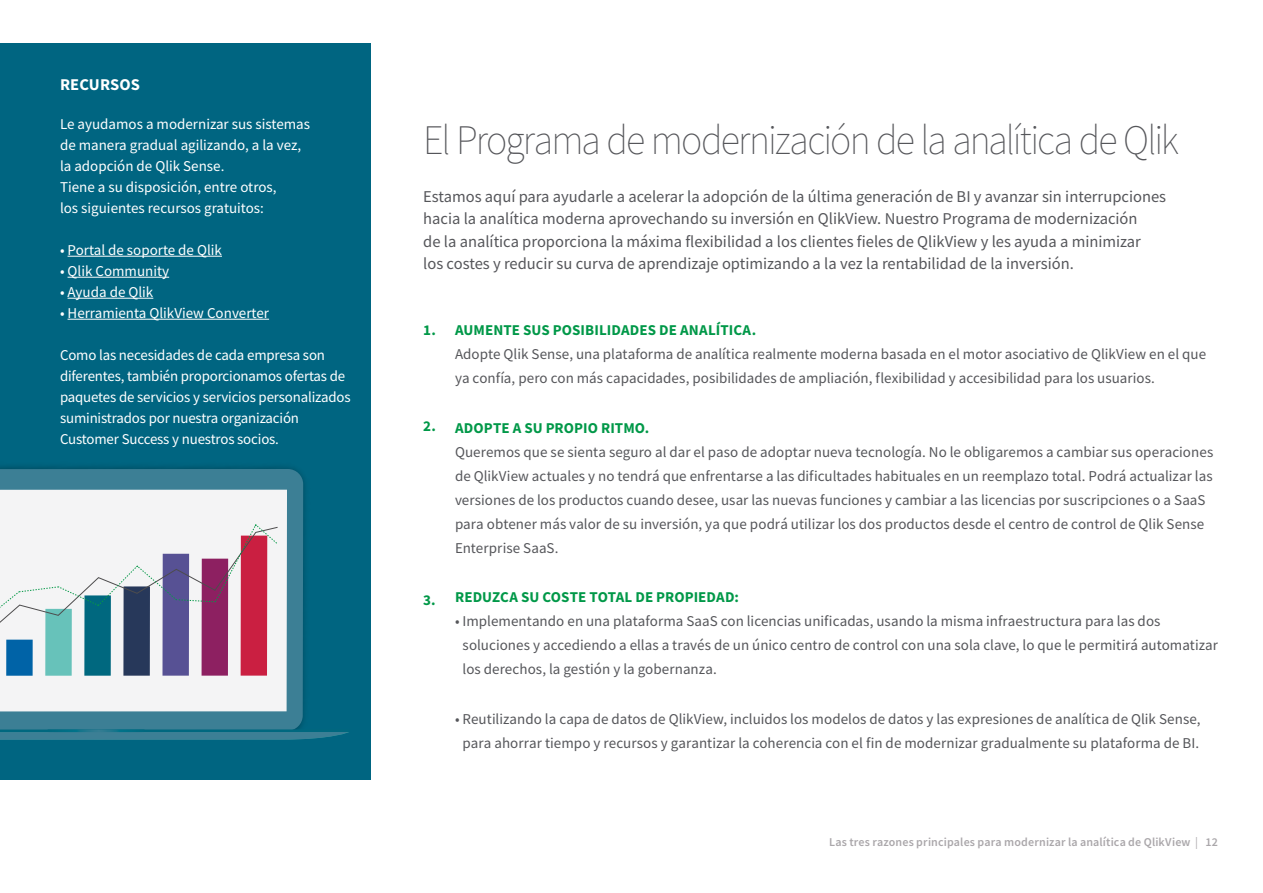
<style>
.page{position:relative;width:1263px;height:893px;background:#fff}
.page>*{position:absolute;margin:0;border:0;box-sizing:border-box;transform-origin:0 0}
.t1{font:200 42px "Source Sans Pro";letter-spacing:-.045em;color:#55565a;scale:.95 1}
.t2{font:16.5px/22.5px "Source Sans Pro";color:#55565a}
.t3{font:700 16.5px "Source Sans Pro";letter-spacing:.01em;color:#fff}
.t4{font:15px/24px "Source Sans Pro";letter-spacing:.005em;color:#55565a}
.t5{font:15px/21px "Source Sans Pro";letter-spacing:-.01em;color:#fff}
.t6{font:700 15px "Source Sans Pro";letter-spacing:.005em;color:#009848}
.t7{font:600 12px "Source Sans Pro";letter-spacing:.015em;color:#aaa7aa}
.s1{font-weight:400}
</style>
<div class="page">
<div style="left:0;top:44px;width:370px;height:736px;background:#006581"></div>
<hr style="left:68px;top:256px;width:154px;height:1px;background:#fff">
<hr style="left:68px;top:277px;width:101px;height:1px;background:#fff">
<hr style="left:68px;top:298px;width:85px;height:1px;background:#fff">
<hr style="left:68px;top:319px;width:201px;height:1px;background:#fff">
<div style="left:0;top:469px;width:303px;height:260px;background:#3c7f95"></div>
<svg style="left:0;top:729px;width:349px;height:11px"></svg>
<div style="left:0;top:490px;width:287px;height:221px;background:#f4f4f5"></div>
<div style="left:241px;top:536px;width:26px;height:140px;background:#ca1f41"></div>
<div style="left:202px;top:559px;width:26px;height:117px;background:#8d2061"></div>
<div style="left:162px;top:554px;width:27px;height:122px;background:#575194"></div>
<div style="left:123px;top:586px;width:27px;height:90px;background:#27385a"></div>
<div style="left:84px;top:595px;width:27px;height:81px;background:#00687f"></div>
<div style="left:45px;top:609px;width:27px;height:67px;background:#67c2ba"></div>
<div style="left:6px;top:640px;width:27px;height:36px;background:#0063a7"></div>
<svg style="left:0;top:524px;width:278px;height:123px"></svg>
<p class="t3" style="left:60px;top:74px;width:82px">RECURSOS</p>
<p class="t5" style="left:60px;top:113px;width:252px">Le ayudamos a modernizar sus sistemas de manera gradual agilizando, a la vez, la adopción de Qlik Sense.<br>Tiene a su disposición, entre otros,<br>los siguientes recursos gratuitos:</p>
<p class="t5" style="left:60px;top:239px;width:163px">• Portal de soporte de Qlik</p>
<p class="t5" style="left:60px;top:260px;width:111px">• Qlik Community</p>
<p class="t5" style="left:60px;top:281px;width:95px">• Ayuda de Qlik</p>
<p class="t5" style="left:60px;top:302px;width:211px">• Herramienta QlikView Converter</p>
<p class="t5" style="left:60px;top:344px;width:292px">Como las necesidades de cada empresa son diferentes, también proporcionamos ofertas de paquetes de servicios y servicios personalizados suministrados por nuestra organización Customer Success y nuestros socios.</p>
<h1 class="t1" style="left:423px;top:114px;width:797px">El Programa de modernización de la analítica de Qlik</h1>
<p class="t2" style="left:423px;top:185px;width:744px">Estamos aquí para ayudarle a acelerar la adopción de la última generación de BI y avanzar sin interrupciones hacia la analítica moderna aprovechando su inversión en QlikView. Nuestro Programa de modernización<br>de la analítica proporciona la máxima flexibilidad a los clientes fieles de QlikView y les ayuda a minimizar<br>los costes y reducir su curva de aprendizaje optimizando a la vez la rentabilidad de la inversión.</p>
<p class="t6" style="left:423px;top:320px;width:14px">1.</p>
<p class="t6" style="left:423px;top:416px;width:14px">2.</p>
<p class="t6" style="left:423px;top:590px;width:14px">3.</p>
<p class="t6" style="left:455px;top:320px;width:303px">AUMENTE SUS POSIBILIDADES DE ANALÍTICA.</p>
<p class="t4" style="left:455px;top:342px;width:753px">Adopte Qlik Sense, una plataforma de analítica realmente moderna basada en el motor asociativo de QlikView en el que ya confía, pero con más capacidades, posibilidades de ampliación, flexibilidad y accesibilidad para los usuarios.</p>
<p class="t6" style="left:455px;top:418px;width:196px">ADOPTE A SU PROPIO RITMO.</p>
<p class="t4" style="left:455px;top:440px;width:760px">Queremos que se sienta seguro al dar el paso de adoptar nueva tecnología. No le obligaremos a cambiar sus operaciones de QlikView actuales y no tendrá que enfrentarse a las dificultades habituales en un reemplazo total. Podrá actualizar las versiones de los productos cuando desee, usar las nuevas funciones y cambiar a las licencias por suscripciones o a SaaS para obtener más valor de su inversión, ya que podrá utilizar los dos productos desde el centro de control de Qlik Sense Enterprise SaaS.</p>
<p class="t6" style="left:455px;top:587px;width:286px">REDUZCA SU COSTE TOTAL DE PROPIEDAD:</p>
<p class="t4" style="left:463px;top:609px;width:757px;text-indent:-8px">• Implementando en una plataforma SaaS con licencias unificadas, usando la misma infraestructura para las dos soluciones y accediendo a ellas a través de un único centro de control con una sola clave, lo que le permitirá automatizar los derechos, la gestión y la gobernanza.</p>
<p class="t4" style="left:455px;top:707px;width:747px;text-align:center">• Reutilizando la capa de datos de QlikView, incluidos los modelos de datos y las expresiones de analítica de Qlik Sense, para ahorrar tiempo y recursos y garantizar la coherencia con el fin de modernizar gradualmente su plataforma de BI.</p>
<p class="t7" style="left:829px;top:834px;width:390px">Las tres razones principales para modernizar la analítica de QlikView <span class="s1">|</span> 12</p>
</div>
